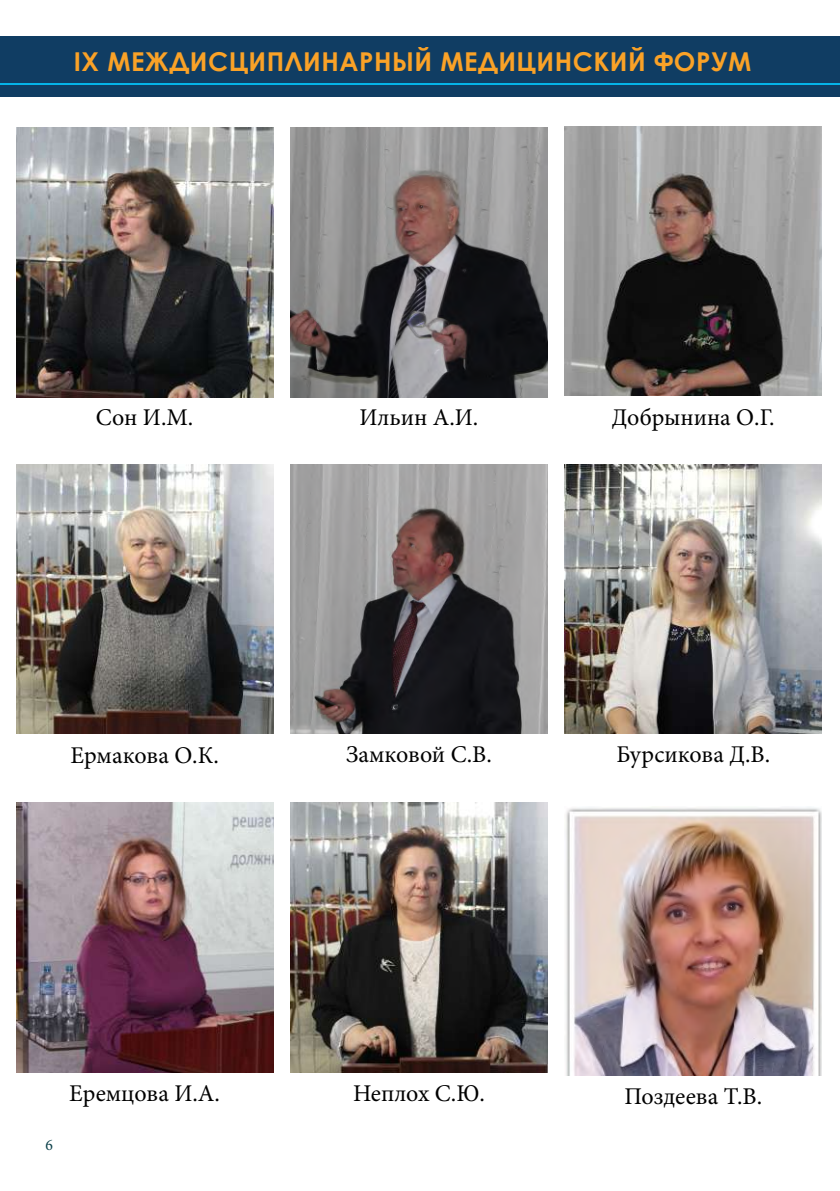
<style>
.page{position:relative;width:840px;height:1191px;background:#fff}
.page>*{position:absolute;margin:0;border:0;box-sizing:border-box;transform-origin:0 0}
.t1{font:700 26px "Century Gothic";letter-spacing:.02em;color:#faa227}
.t2{font:24px "Minion Pro";color:#000}
.t3{font:16px "Minion Pro";color:#0e424b}
</style>
<div class="page">
<div style="left:0;top:36px;width:839px;height:60px;background:#103d63"></div>
<hr style="left:0;top:83px;width:839px;height:2px;background:#05b4e9">
<img style="left:564px;top:126px;width:257px;height:270px">
<img style="left:290px;top:128px;width:257px;height:269px">
<img style="left:16px;top:128px;width:257px;height:269px">
<img style="left:16px;top:464px;width:257px;height:270px">
<img style="left:290px;top:464px;width:257px;height:270px">
<img style="left:564px;top:464px;width:257px;height:270px">
<img style="left:16px;top:803px;width:257px;height:269px">
<img style="left:290px;top:803px;width:257px;height:269px">
<img style="left:565px;top:807px;width:256px;height:269px">
<p class="t1" style="left:74px;top:42px;width:678px">IХ МЕЖДИСЦИПЛИНАРНЫЙ МЕДИЦИНСКИЙ ФОРУМ</p>
<p class="t2" style="left:96px;top:402px;width:99px">Сон И.М.</p>
<p class="t2" style="left:359px;top:402px;width:120px">Ильин А.И.</p>
<p class="t2" style="left:611px;top:401px;width:164px">Добрынина О.Г.</p>
<p class="t2" style="left:70px;top:739px;width:150px">Ермакова О.К.</p>
<p class="t2" style="left:346px;top:738px;width:147px">Замковой С.В.</p>
<p class="t2" style="left:616px;top:738px;width:155px">Бурсикова Д.В.</p>
<p class="t3" style="left:45px;top:1134px;width:9px">6</p>
<p class="t2" style="left:69px;top:1077px;width:152px">Еремцова И.А.</p>
<p class="t2" style="left:353px;top:1077px;width:133px">Неплох С.Ю.</p>
<p class="t2" style="left:624px;top:1080px;width:139px">Поздеева Т.В.</p>
</div>
